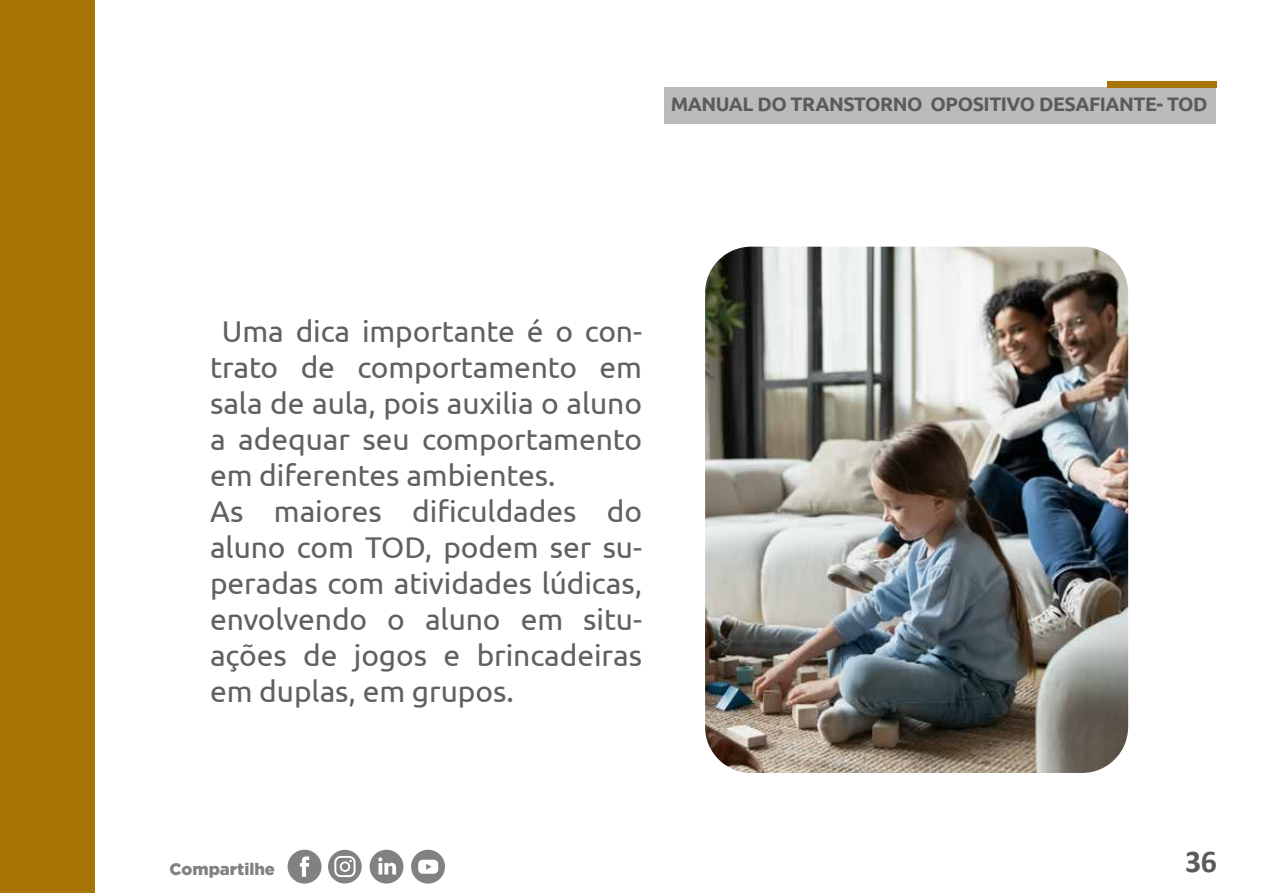
<style>
.page{position:relative;width:1263px;height:893px;background:#fff}
.page>*{position:absolute;margin:0;border:0;box-sizing:border-box;transform-origin:0 0}
.t1{font:700 31.95px "Calibri";color:#5b5b5b}
.t2{font:30px/36px "Ubuntu";letter-spacing:-.005em;color:#606060}
.t3{font:700 19.5px "Ubuntu";letter-spacing:-.025em;color:#5b5b5b}
.t4{font:900 16.65px "Gotham";color:#818181}
</style>
<div class="page">
<div style="left:664px;top:87px;width:552px;height:37px;background:#bbb"></div>
<div style="left:1107px;top:82px;width:109px;height:6px;background:#a87404"></div>
<div style="left:0;top:0;width:94px;height:893px;background:#a87404"></div>
<div style="left:288px;top:850px;width:33px;height:34px;background:#818181;border-radius:50%"></div>
<svg style="left:300px;top:856px;width:9px;height:21px"></svg>
<div style="left:411px;top:850px;width:34px;height:34px;background:#818181;border-radius:50%"></div>
<svg style="left:418px;top:860px;width:20px;height:14px"></svg>
<svg style="left:328px;top:850px;width:34px;height:33px"></svg>
<div style="left:370px;top:850px;width:33px;height:34px;background:#818181;border-radius:50%"></div>
<svg style="left:378px;top:857px;width:18px;height:17px"></svg>
<img style="left:705px;top:247px;width:423px;height:526px">
<p class="t3" style="left:671px;top:92px;width:538px">MANUAL DO TRANSTORNO OPOSITIVO DESAFIANTE- TOD</p>
<p class="t2" style="left:210px;top:312px;width:433px;text-indent:12px">Uma dica importante é o con&shy;trato de comportamento em sala de aula, pois auxilia o aluno a adequar seu comportamento em diferentes ambientes.<br>As maiores dificuldades do aluno com TOD, podem ser su&shy;peradas com atividades lúdicas, envolvendo o aluno em situ&shy;ações de jogos e brincadeiras em duplas, em grupos.</p>
<p class="t4" style="left:170px;top:860px;width:107px">Compartilhe</p>
<p class="t1" style="left:1185px;top:839px;width:33px">36</p>
</div>
